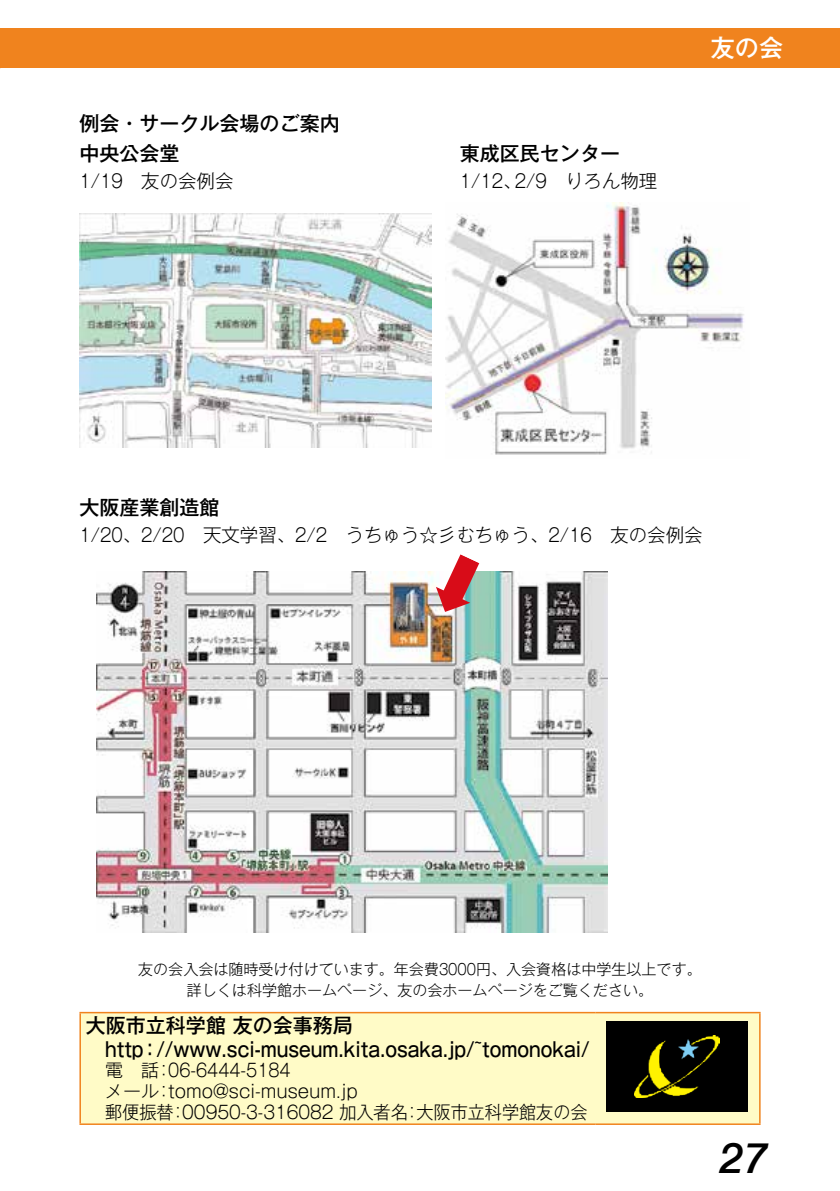
<style>
.page{position:relative;width:840px;height:1191px;background:#fff}
.page>*{position:absolute;margin:0;border:0;box-sizing:border-box;transform-origin:0 0}
.t1{font:italic 500 42px "Helvetica Neue";color:#000}
.t2{font:500 24px "Gothic MB101 Pro";color:#fff}
.t3{font:500 20px/30px "Gothic MB101 Pro";color:#000}
.t4{font:300 18.4px "Gothic MB101 Pro";color:#000;scale:.9 1}
.t5{font:300 18px/21.2px "Gothic MB101 Pro";color:#000}
.t6{font:300 15px/21px "Gothic MB101 Pro";color:#000;text-align:center}
</style>
<div class="page">
<div style="left:0;top:28px;width:839px;height:40px;background:#f0831e"></div>
<div style="left:81px;top:1013px;width:677px;height:110px;background:#fffbc7"></div>
<hr style="left:79px;top:1011px;width:516px;height:2px;background:#f0831e">
<hr style="left:79px;top:1013px;width:2px;height:110px;background:#f0831e">
<hr style="left:595px;top:1011px;width:165px;height:2px;background:#f0831e">
<hr style="left:758px;top:1013px;width:2px;height:110px;background:#f0831e">
<hr style="left:79px;top:1123px;width:516px;height:2px;background:#f0831e">
<hr style="left:595px;top:1123px;width:165px;height:2px;background:#f0831e">
<div style="left:606px;top:1020px;width:141px;height:91px;background:#000"></div>
<img style="left:634px;top:1035px;width:85px;height:62px">
<img style="left:79px;top:214px;width:352px;height:233px">
<img style="left:445px;top:202px;width:299px;height:253px">
<img style="left:96px;top:571px;width:511px;height:362px">
<svg style="left:427px;top:554px;width:60px;height:66px"></svg>
<p class="t3" style="left:79px;top:106px;width:261px">例会・サークル会場のご案内中央公会堂</p>
<p class="t3" style="left:459px;top:136px;width:161px">東成区民センター</p>
<p class="t4" style="left:79px;top:166px;width:172px">1/19　友の会例会</p>
<p class="t4" style="left:459px;top:166px;width:221px">1/12、2/9　りろん物理</p>
<p class="t2" style="left:710px;top:28px;width:74px">友の会</p>
<p class="t3" style="left:79px;top:490px;width:141px">大阪産業創造館</p>
<p class="t4" style="left:79px;top:519px;width:693px">1/20、2/20　天文学習、2/2　うちゅう☆彡むちゅう、2/16　友の会例会</p>
<p class="t6" style="left:138px;top:957px;width:564px">友の会入会は随時受け付けています。年会費3000円、入会資格は中学生以上です。詳しくは科学館ホームページ、友の会ホームページをご覧ください。</p>
<p class="t3" style="left:105px;top:1011px;width:485px;line-height:24px;text-indent:-19px">大阪市立科学館友の会事務局<br>http：//www.sci-museum.kita.osaka.jp/~tomonokai/</p>
<p class="t5" style="left:105px;top:1056px;width:483px">電　話：06-6444-5184<br>メール：tomo@sci-museum.jp<br>郵便振替：00950-3-316082 加入者名：大阪市立科学館友の会</p>
<h1 class="t1" style="left:719px;top:1121px;width:48px">27</h1>
</div>
